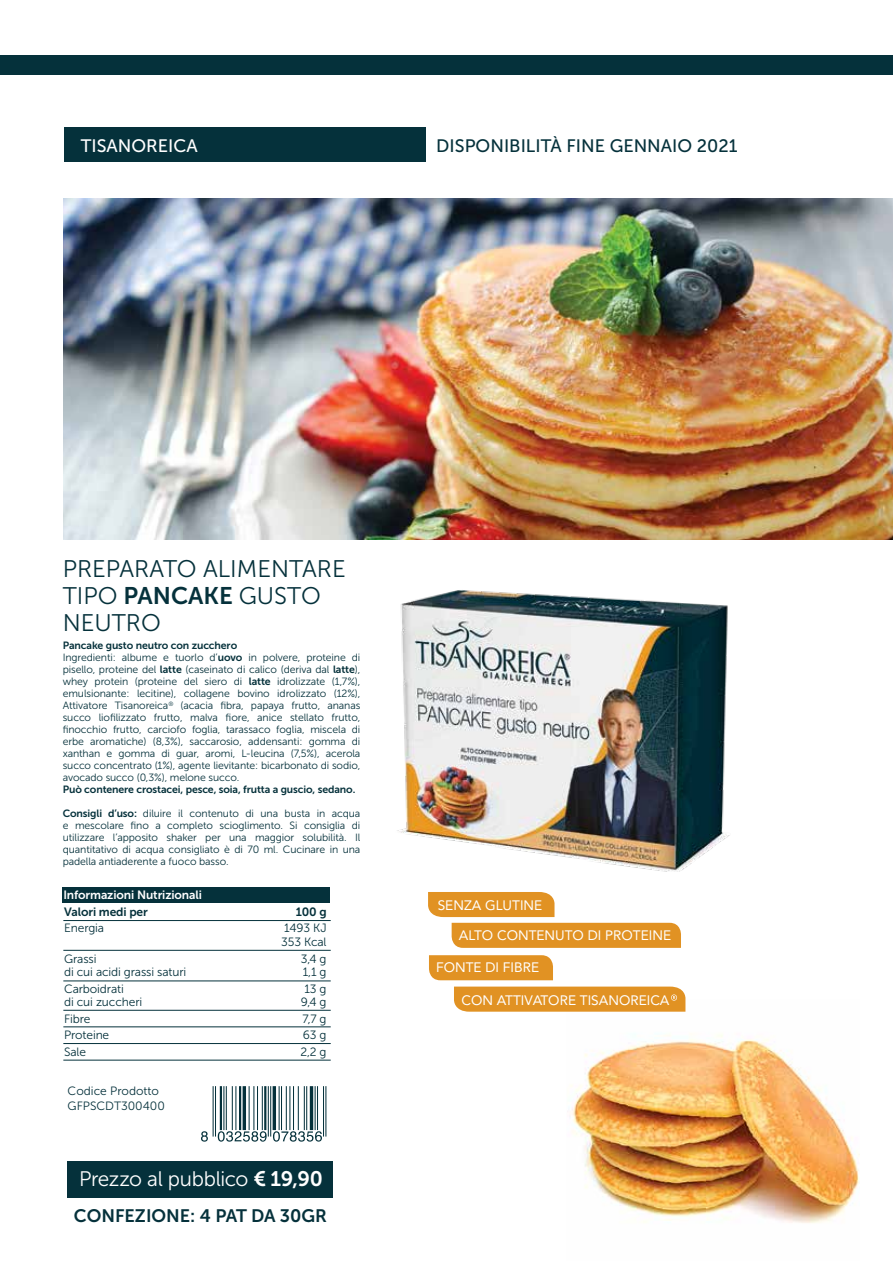
<style>
.page{position:relative;width:893px;height:1263px;background:#fff}
.page>*{position:absolute;margin:0;border:0;box-sizing:border-box;transform-origin:0 0}
.t1{font:24px/27px "Museo Sans 300";color:#05313b}
.t2{font:21px "Museo Sans 300";letter-spacing:-.015em;color:#fff}
.t3{font:18px "Museo Sans 500";color:#05313b}
.t4{font:18px "Museo Sans 700";color:#05313b}
.t5{font:18px "Museo Sans 500";color:#fff}
.t6{font:13.65px "Avenir LT Std";color:#fff}
.t7{font:12px/13.5px "Museo Sans 300";letter-spacing:-.01em;color:#05313b}
.t8{font:12px "Museo Sans 700";letter-spacing:-.01em;color:#fff}
.t9{font:12px "Museo Sans 700";letter-spacing:-.01em;color:#05313b}
.t10{font:10.5px/12px "Museo Sans 300";letter-spacing:-.01em;color:#05313b;text-align:justify}
.t11{font:10.5px "Museo Sans 700";letter-spacing:-.01em;color:#05313b}
.s1{font-family:"Museo Sans 700"}
</style>
<div class="page">
<div style="left:0;top:55px;width:893px;height:20px;background:#05313b"></div>
<img style="left:64px;top:199px;width:829px;height:340px">
<hr style="left:63px;top:920px;width:268px;height:1px;background:#05313b">
<hr style="left:63px;top:950px;width:268px;height:1px;background:#05313b">
<hr style="left:63px;top:980px;width:268px;height:1px;background:#05313b">
<hr style="left:63px;top:1010px;width:268px;height:1px;background:#05313b">
<hr style="left:63px;top:1026px;width:268px;height:1px;background:#05313b">
<hr style="left:63px;top:1043px;width:268px;height:1px;background:#05313b">
<hr style="left:63px;top:1060px;width:268px;height:1px;background:#05313b">
<div style="left:63px;top:887px;width:267px;height:15px;background:#05313b"></div>
<div style="left:67px;top:1161px;width:266px;height:36px;background:#05313b"></div>
<div style="left:64px;top:128px;width:361px;height:34px;background:#05313b"></div>
<img style="left:397px;top:590px;width:333px;height:282px">
<hr style="left:215px;top:1086px;width:1px;height:50px;background:#05313b">
<hr style="left:213px;top:1086px;width:1px;height:50px;background:#05313b">
<hr style="left:220px;top:1086px;width:2px;height:44px;background:#05313b">
<hr style="left:235px;top:1086px;width:1px;height:44px;background:#05313b">
<hr style="left:232px;top:1086px;width:1px;height:44px;background:#05313b">
<hr style="left:226px;top:1086px;width:1px;height:44px;background:#05313b">
<hr style="left:223px;top:1086px;width:1px;height:44px;background:#05313b">
<hr style="left:239px;top:1086px;width:2px;height:44px;background:#05313b">
<hr style="left:243px;top:1086px;width:3px;height:44px;background:#05313b">
<hr style="left:262px;top:1086px;width:1px;height:44px;background:#05313b">
<hr style="left:257px;top:1086px;width:1px;height:44px;background:#05313b">
<hr style="left:253px;top:1086px;width:1px;height:44px;background:#05313b">
<hr style="left:249px;top:1086px;width:1px;height:44px;background:#05313b">
<hr style="left:264px;top:1086px;width:2px;height:44px;background:#05313b">
<hr style="left:270px;top:1086px;width:1px;height:50px;background:#05313b">
<hr style="left:268px;top:1086px;width:1px;height:50px;background:#05313b">
<hr style="left:273px;top:1086px;width:3px;height:44px;background:#05313b">
<hr style="left:306px;top:1086px;width:1px;height:44px;background:#05313b">
<hr style="left:304px;top:1086px;width:1px;height:44px;background:#05313b">
<hr style="left:298px;top:1086px;width:1px;height:44px;background:#05313b">
<hr style="left:293px;top:1086px;width:1px;height:44px;background:#05313b">
<hr style="left:289px;top:1086px;width:1px;height:44px;background:#05313b">
<hr style="left:286px;top:1086px;width:1px;height:44px;background:#05313b">
<hr style="left:281px;top:1086px;width:1px;height:44px;background:#05313b">
<hr style="left:279px;top:1086px;width:1px;height:44px;background:#05313b">
<hr style="left:310px;top:1086px;width:3px;height:44px;background:#05313b">
<hr style="left:325px;top:1086px;width:1px;height:50px;background:#05313b">
<hr style="left:323px;top:1086px;width:1px;height:50px;background:#05313b">
<hr style="left:317px;top:1086px;width:1px;height:44px;background:#05313b">
<hr style="left:315px;top:1086px;width:1px;height:44px;background:#05313b">
<svg style="left:201px;top:1131px;width:7px;height:11px"></svg>
<svg style="left:218px;top:1131px;width:49px;height:11px"></svg>
<svg style="left:273px;top:1131px;width:49px;height:11px"></svg>
<img style="left:570px;top:999px;width:290px;height:224px">
<div style="left:429px;top:955px;width:124px;height:25px;background:#e19223"></div>
<div style="left:452px;top:923px;width:229px;height:25px;background:#e19223"></div>
<div style="left:428px;top:892px;width:126px;height:25px;background:#e19223"></div>
<svg style="left:454px;top:986px;width:231px;height:26px;background:#e2972d"></svg>
<h3 class="t5" style="left:81px;top:136px;width:118px">TISANOREICA</h3>
<h3 class="t3" style="left:436px;top:136px;width:303px">DISPONIBILITÀ FINE GENNAIO 2021</h3>
<h1 class="t1" style="left:63px;top:556px;width:285px">PREPARATO ALIMENTARE<br>TIPO <span class="s1">PANCAKE</span> GUSTO<br>NEUTRO</h1>
<p class="t11" style="left:63px;top:640px;width:176px">Pancake gusto neutro con zucchero</p>
<p class="t10" style="left:63px;top:652px;width:299px">Ingredienti: albume e tuorlo d’<span class="s1">uovo</span> in polvere, proteine di pisello, proteine del <span class="s1">latte</span> (caseinato di calico (deriva dal <span class="s1">latte</span>), whey protein (proteine del siero di <span class="s1">latte</span> idrolizzate (1,7%), emulsionante: lecitine), collagene bovino idrolizzato (12%), Attivatore Tisanoreica<sup>®</sup> (acacia fibra, papaya frutto, ananas succo liofilizzato frutto, malva fiore, anice stellato frutto, finocchio frutto, carciofo foglia, tarassaco foglia, miscela di erbe aromatiche) (8,3%), saccarosio, addensanti: gomma di xanthan e gomma di guar, aromi, L-leucina (7,5%), acerola succo concentrato (1%), agente lievitante: bicarbonato di sodio, avocado succo (0,3%), melone succo.</p>
<p class="t11" style="left:63px;top:784px;width:294px">Può contenere crostacei, pesce, soia, frutta a guscio, sedano.</p>
<p class="t10" style="left:63px;top:808px;width:299px"><span class="s1">Consigli d’uso:</span> diluire il contenuto di una busta in acqua e mescolare fino a completo scioglimento. Si consiglia di utilizzare l’apposito shaker per una maggior solubilità. Il quantitativo di acqua consigliato è di 70 ml. Cucinare in una padella antiaderente a fuoco basso.</p>
<p class="t8" style="left:63px;top:888px;width:140px">Informazioni Nutrizionali</p>
<p class="t9" style="left:64px;top:905px;width:85px">Valori medi per</p>
<p class="t9" style="left:296px;top:905px;width:32px">100 g</p>
<p class="t7" style="left:64px;top:922px;width:42px">Energia</p>
<p class="t7" style="left:281px;top:922px;width:47px">1493 KJ<br>353 Kcal</p>
<p class="t7" style="left:64px;top:952px;width:34px">Grassi</p>
<p class="t7" style="left:301px;top:952px;width:27px">3,4 g</p>
<p class="t7" style="left:64px;top:965px;width:124px">di cui acidi grassi saturi</p>
<p class="t7" style="left:303px;top:965px;width:25px">1,1 g</p>
<p class="t7" style="left:64px;top:982px;width:61px">Carboidrati</p>
<p class="t7" style="left:304px;top:982px;width:24px">13 g</p>
<p class="t7" style="left:64px;top:995px;width:80px">di cui zuccheri</p>
<p class="t7" style="left:301px;top:995px;width:27px">9,4 g</p>
<p class="t7" style="left:64px;top:1012px;width:28px">Fibre</p>
<p class="t7" style="left:303px;top:1012px;width:26px">7,7 g</p>
<p class="t7" style="left:64px;top:1028px;width:47px">Proteine</p>
<p class="t7" style="left:303px;top:1028px;width:25px">63 g</p>
<p class="t7" style="left:64px;top:1045px;width:23px">Sale</p>
<p class="t7" style="left:300px;top:1045px;width:28px">2,2 g</p>
<p class="t7" style="left:68px;top:1083px;width:99px;line-height:15px">Codice Prodotto<br>GFPSCDT300400</p>
<h2 class="t2" style="left:79px;top:1167px;width:245px">Prezzo al pubblico <span class="s1">€ 19,90</span></h2>
<h3 class="t4" style="left:74px;top:1206px;width:255px">CONFEZIONE: 4 PAT DA 30GR</h3>
<h3 class="t6" style="left:438px;top:898px;width:106px">SENZA GLUTINE</h3>
<h3 class="t6" style="left:459px;top:927px;width:214px">ALTO CONTENUTO DI PROTEINE</h3>
<h3 class="t6" style="left:436px;top:960px;width:104px">FONTE DI FIBRE</h3>
<h3 class="t6" style="left:462px;top:992px;width:209px">CON ATTIVATORE TISANOREICA</h3>
</div>
